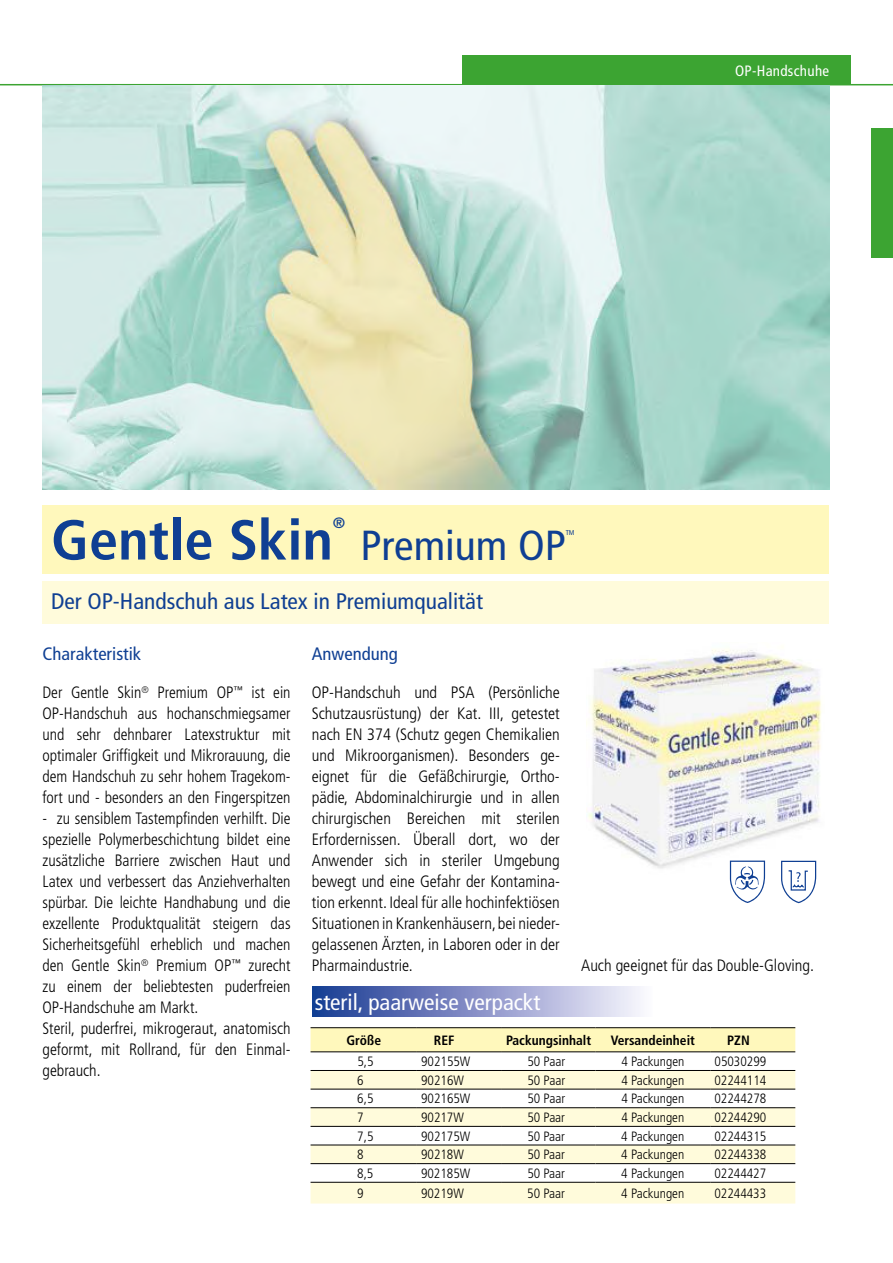
<style>
.page{position:relative;width:893px;height:1263px;background:#fff}
.page>*{position:absolute;margin:0;border:0;box-sizing:border-box;transform-origin:0 0}
.t1{font:700 condensed 56.25px "Frutiger";color:#0f3f93;scale:1.04 1}
.t2{font:condensed 42px "Frutiger";color:#0f3f93;scale:1.04 1}
.t3{font:condensed 22.5px "Frutiger";color:#0f3f93;scale:1.04 1}
.t4{font:condensed 22.5px "Frutiger";color:#fff;scale:1.04 1}
.t5{font:condensed 18px "Frutiger";color:#0f3f93;scale:1.04 1}
.t6{font:300 condensed 16.5px/21px "Frutiger";color:#000;text-align:justify;scale:.96 1}
.t7{font:300 condensed 16.5px/21px "Frutiger";color:#000;text-align:justify}
.t8{font:condensed 15px "Frutiger";letter-spacing:.02em;color:#fff}
.t9{font:700 condensed 15px "Frutiger";color:#0f3f93;scale:1.04 1}
.t10{font:300 condensed 13.5px "Frutiger";color:#000}
.t11{font:700 condensed 13.5px "Frutiger";color:#000}
.t12{font:condensed 6.9px "Frutiger";color:#0f3f93;scale:1.04 1}
</style>
<div class="page">
<hr style="left:0;top:84px;width:893px;height:1px;background:#3ca432">
<div style="left:872px;top:128px;width:21px;height:130px;background:#3ca432"></div>
<div style="left:43px;top:505px;width:786px;height:68px;background:#fff8bc"></div>
<div style="left:43px;top:581px;width:786px;height:43px;background:#fffbdb"></div>
<img style="left:43px;top:85px;width:786px;height:404px">
<div style="left:462px;top:55px;width:388px;height:30px;background:#3ca432"></div>
<img style="left:586px;top:648px;width:236px;height:227px">
<div style="left:311px;top:1028px;width:484px;height:23px;background:#fff8bc"></div>
<svg style="left:311px;top:1071px;width:484px;height:132px;fill:#fffbdb"></svg>
<hr style="left:311px;top:1070px;width:106px;height:1px;background:#000">
<hr style="left:417px;top:1070px;width:85px;height:1px;background:#000">
<hr style="left:502px;top:1070px;width:93px;height:1px;background:#000">
<hr style="left:595px;top:1070px;width:115px;height:1px;background:#000">
<hr style="left:710px;top:1070px;width:85px;height:1px;background:#000">
<hr style="left:311px;top:1089px;width:106px;height:1px;background:#000">
<hr style="left:417px;top:1089px;width:85px;height:1px;background:#000">
<hr style="left:502px;top:1089px;width:93px;height:1px;background:#000">
<hr style="left:595px;top:1089px;width:115px;height:1px;background:#000">
<hr style="left:710px;top:1089px;width:85px;height:1px;background:#000">
<hr style="left:311px;top:1107px;width:106px;height:1px;background:#000">
<hr style="left:417px;top:1107px;width:85px;height:1px;background:#000">
<hr style="left:502px;top:1107px;width:93px;height:1px;background:#000">
<hr style="left:595px;top:1107px;width:115px;height:1px;background:#000">
<hr style="left:710px;top:1107px;width:85px;height:1px;background:#000">
<hr style="left:311px;top:1126px;width:106px;height:1px;background:#000">
<hr style="left:417px;top:1126px;width:85px;height:1px;background:#000">
<hr style="left:502px;top:1126px;width:93px;height:1px;background:#000">
<hr style="left:595px;top:1126px;width:115px;height:1px;background:#000">
<hr style="left:710px;top:1126px;width:85px;height:1px;background:#000">
<hr style="left:311px;top:1144px;width:106px;height:1px;background:#000">
<hr style="left:417px;top:1144px;width:85px;height:1px;background:#000">
<hr style="left:502px;top:1144px;width:93px;height:1px;background:#000">
<hr style="left:595px;top:1144px;width:115px;height:1px;background:#000">
<hr style="left:710px;top:1144px;width:85px;height:1px;background:#000">
<hr style="left:311px;top:1163px;width:106px;height:1px;background:#000">
<hr style="left:417px;top:1163px;width:85px;height:1px;background:#000">
<hr style="left:502px;top:1163px;width:93px;height:1px;background:#000">
<hr style="left:595px;top:1163px;width:115px;height:1px;background:#000">
<hr style="left:710px;top:1163px;width:85px;height:1px;background:#000">
<hr style="left:311px;top:1182px;width:106px;height:1px;background:#000">
<hr style="left:417px;top:1182px;width:85px;height:1px;background:#000">
<hr style="left:502px;top:1182px;width:93px;height:1px;background:#000">
<hr style="left:595px;top:1182px;width:115px;height:1px;background:#000">
<hr style="left:710px;top:1182px;width:85px;height:1px;background:#000">
<hr style="left:311px;top:1051px;width:106px;height:1px;background:#000">
<hr style="left:417px;top:1051px;width:85px;height:1px;background:#000">
<hr style="left:502px;top:1051px;width:93px;height:1px;background:#000">
<hr style="left:595px;top:1051px;width:115px;height:1px;background:#000">
<hr style="left:710px;top:1051px;width:85px;height:1px;background:#000">
<hr style="left:311px;top:1027px;width:106px;height:1px;background:#000">
<hr style="left:417px;top:1027px;width:85px;height:1px;background:#000">
<hr style="left:502px;top:1027px;width:93px;height:1px;background:#000">
<hr style="left:595px;top:1027px;width:115px;height:1px;background:#000">
<hr style="left:710px;top:1027px;width:85px;height:1px;background:#000">
<svg style="left:730px;top:860px;width:35px;height:43px"></svg>
<svg style="left:781px;top:861px;width:35px;height:42px"></svg>
<div style="left:313px;top:986px;width:340px;height:30px;background:linear-gradient(to right,#183793,#fff7ff)"></div>
<p class="t8" style="left:735px;top:62px;width:96px">OP-Handschuhe</p>
<h1 class="t1" style="left:51px;top:507px;width:273px">Gentle Skin</h1>
<p class="t9" style="left:333px;top:514px;width:14px">®</p>
<h2 class="t2" style="left:360px;top:520px;width:199px">Premium OP</h2>
<p class="t12" style="left:566px;top:529px;width:10px">TM</p>
<h3 class="t3" style="left:51px;top:588px;width:417px">Der OP-Handschuh aus Latex in Premiumqualität</h3>
<p class="t5" style="left:43px;top:643px;width:96px">Charakteristik</p>
<p class="t6" style="left:43px;top:682px;width:260px">Der Gentle Skin<sup>®</sup> Premium OP<sup>™</sup> ist ein OP-Handschuh aus hochanschmiegsamer und sehr dehnbarer Latexstruktur mit optimaler Griffigkeit und Mikrorauung, die dem Handschuh zu sehr hohem Tragekom&shy;fort und - besonders an den Fingerspitzen</p>
<p class="t6" style="left:43px;top:808px;width:260px;text-align:left">- zu sensiblem Tastempfinden verhilft. Die spezielle Polymerbeschichtung bildet eine zusätzliche Barriere zwischen Haut und Latex und verbessert das Anziehverhalten spürbar. Die leichte Handhabung und die exzellente Produktqualität steigern das Sicherheitsgefühl erheblich und machen den Gentle Skin<sup>®</sup> Premium OP<sup>™</sup> zurecht zu einem der beliebtesten puderfreien OP-Handschuhe am Markt.<br>Steril, puderfrei, mikrogeraut, anatomisch geformt, mit Rollrand, für den Einmal&shy;gebrauch.</p>
<p class="t5" style="left:312px;top:643px;width:84px">Anwendung</p>
<p class="t7" style="left:312px;top:682px;width:250px">OP-Handschuh und PSA (Persönliche Schutzausrüstung) der Kat. III, getestet nach EN 374 (Schutz gegen Chemikalien und Mikroorganismen). Besonders ge&shy;eignet für die Gefäßchirurgie, Ortho&shy;pädie, Abdominalchirurgie und in allen chirurgischen Bereichen mit sterilen Erfordernissen. Überall dort, wo der Anwender sich in steriler Umgebung bewegt und eine Gefahr der Kontami na&shy;tion erkennt. Ideal für alle hochinfektiösen Situationen in Krankenhäusern, bei nieder&shy;gelassenen Ärzten, in Laboren oder in der Pharmaindustrie.</p>
<h3 class="t4" style="left:315px;top:989px;width:218px">steril, paarweise verpackt</h3>
<p class="t7" style="left:581px;top:955px;width:234px">Auch geeignet für das Double-Gloving.</p>
<p class="t11" style="left:346px;top:1032px;width:36px">Größe</p>
<p class="t11" style="left:434px;top:1032px;width:22px">REF</p>
<p class="t11" style="left:506px;top:1032px;width:86px">Packungsinhalt</p>
<p class="t11" style="left:611px;top:1032px;width:86px">Versandeinheit</p>
<p class="t11" style="left:727px;top:1032px;width:24px">PZN</p>
<p class="t10" style="left:357px;top:1054px;width:18px">5,5</p>
<p class="t10" style="left:421px;top:1054px;width:51px">902155W</p>
<p class="t10" style="left:527px;top:1054px;width:39px">50 Paar</p>
<p class="t10" style="left:621px;top:1054px;width:64px">4 Packungen</p>
<p class="t10" style="left:714px;top:1054px;width:53px">05030299</p>
<p class="t10" style="left:357px;top:1072px;width:8px">6</p>
<p class="t10" style="left:421px;top:1072px;width:44px">90216W</p>
<p class="t10" style="left:527px;top:1072px;width:39px">50 Paar</p>
<p class="t10" style="left:621px;top:1072px;width:64px">4 Packungen</p>
<p class="t10" style="left:714px;top:1072px;width:53px">02244114</p>
<p class="t10" style="left:357px;top:1091px;width:18px">6,5</p>
<p class="t10" style="left:421px;top:1091px;width:51px">902165W</p>
<p class="t10" style="left:527px;top:1091px;width:39px">50 Paar</p>
<p class="t10" style="left:621px;top:1091px;width:64px">4 Packungen</p>
<p class="t10" style="left:714px;top:1091px;width:53px">02244278</p>
<p class="t10" style="left:357px;top:1110px;width:8px">7</p>
<p class="t10" style="left:421px;top:1110px;width:44px">90217W</p>
<p class="t10" style="left:527px;top:1110px;width:39px">50 Paar</p>
<p class="t10" style="left:621px;top:1110px;width:64px">4 Packungen</p>
<p class="t10" style="left:714px;top:1110px;width:53px">02244290</p>
<p class="t10" style="left:357px;top:1128px;width:18px">7,5</p>
<p class="t10" style="left:421px;top:1128px;width:51px">902175W</p>
<p class="t10" style="left:527px;top:1128px;width:39px">50 Paar</p>
<p class="t10" style="left:621px;top:1128px;width:64px">4 Packungen</p>
<p class="t10" style="left:714px;top:1128px;width:53px">02244315</p>
<p class="t10" style="left:357px;top:1147px;width:8px">8</p>
<p class="t10" style="left:421px;top:1147px;width:44px">90218W</p>
<p class="t10" style="left:527px;top:1147px;width:39px">50 Paar</p>
<p class="t10" style="left:621px;top:1147px;width:64px">4 Packungen</p>
<p class="t10" style="left:714px;top:1147px;width:53px">02244338</p>
<p class="t10" style="left:357px;top:1166px;width:18px">8,5</p>
<p class="t10" style="left:421px;top:1166px;width:51px">902185W</p>
<p class="t10" style="left:527px;top:1166px;width:39px">50 Paar</p>
<p class="t10" style="left:621px;top:1166px;width:64px">4 Packungen</p>
<p class="t10" style="left:714px;top:1166px;width:53px">02244427</p>
<p class="t10" style="left:357px;top:1185px;width:8px">9</p>
<p class="t10" style="left:421px;top:1185px;width:44px">90219W</p>
<p class="t10" style="left:527px;top:1185px;width:39px">50 Paar</p>
<p class="t10" style="left:621px;top:1185px;width:64px">4 Packungen</p>
<p class="t10" style="left:714px;top:1185px;width:53px">02244433</p>
</div>
